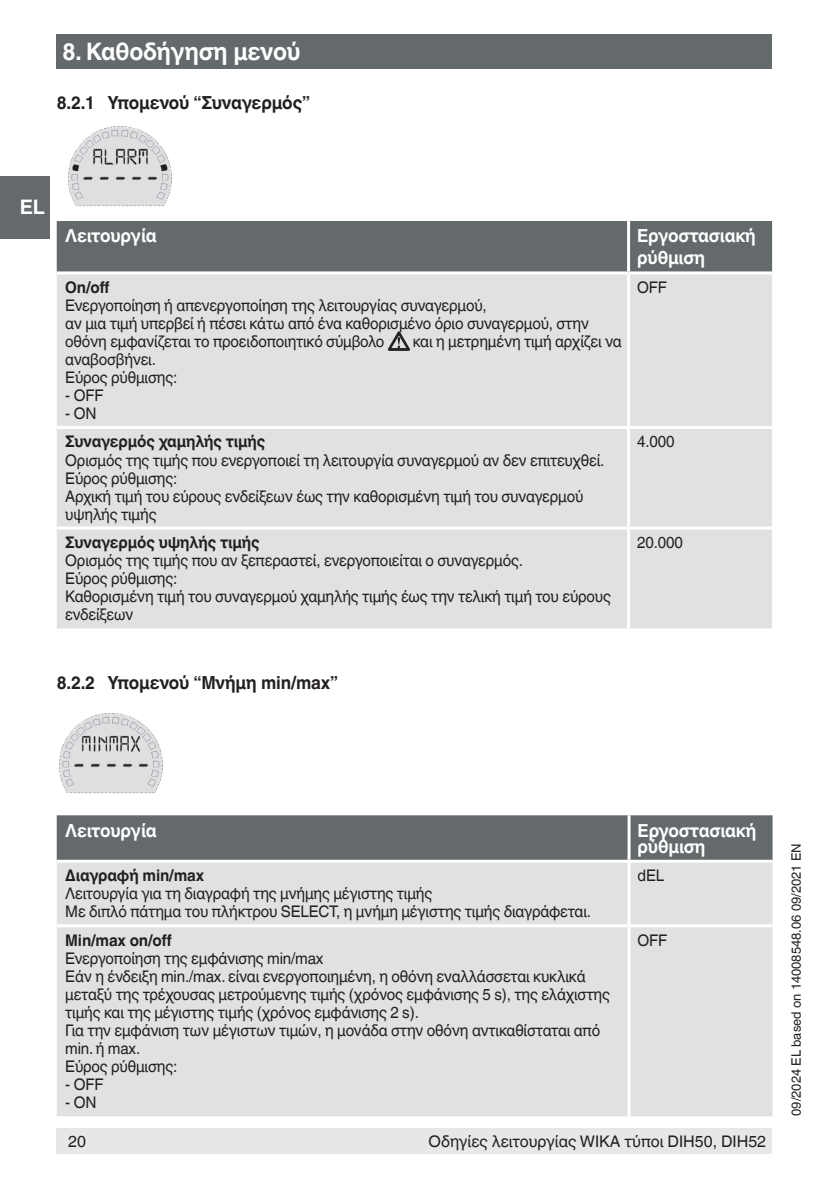
<style>
.page{position:relative;width:840px;height:1191px;background:#fff}
.page>*{position:absolute;margin:0;border:0;box-sizing:border-box;transform-origin:0 0}
.t1{font:700 24px "Helvetica World";letter-spacing:-.01em;color:#fff;scale:.95 1}
.t2{font:700 20px "Helvetica World";color:#fff}
.t3{font:700 18px/22px "Helvetica World";letter-spacing:-.01em;color:#fff;scale:.95 1}
.t4{font:700 18px "Helvetica World";letter-spacing:-.01em;color:#231f20;scale:.95 1}
.t5{font:16px/18px "Helvetica World";letter-spacing:-.01em;color:#231f20;scale:.95 1}
.t6{font:700 16px "Helvetica World";letter-spacing:-.01em;color:#231f20;scale:.95 1}
.t7{font:16px "Helvetica World";letter-spacing:-.01em;color:#231f20}
.t8{font:13px "Helvetica World";color:#231f20}
</style>
<div class="page">
<div style="left:57px;top:1128px;width:714px;height:26px;background:#e6e7e9"></div>
<div style="left:57px;top:34px;width:714px;height:34px;background:#64696c"></div>
<div style="left:0;top:176px;width:49px;height:62px;background:#64696c"></div>
<div style="left:57px;top:221px;width:714px;height:50px;background:#64696c"></div>
<div style="left:57px;top:274px;width:714px;height:354px;background:#e0e2e1"></div>
<hr style="left:626px;top:221px;width:3px;height:50px;background:#fff">
<hr style="left:626px;top:274px;width:3px;height:152px;background:#fff">
<hr style="left:57px;top:426px;width:571px;height:3px;background:#fff">
<hr style="left:628px;top:426px;width:143px;height:3px;background:#fff">
<hr style="left:626px;top:429px;width:3px;height:97px;background:#fff">
<hr style="left:57px;top:526px;width:571px;height:3px;background:#fff">
<hr style="left:628px;top:526px;width:143px;height:3px;background:#fff">
<hr style="left:626px;top:529px;width:3px;height:99px;background:#fff">
<svg style="left:388px;top:332px;width:21px;height:18px"></svg>
<div style="left:57px;top:815px;width:715px;height:44px;background:#64696c"></div>
<div style="left:57px;top:863px;width:715px;height:253px;background:#e0e2e1"></div>
<hr style="left:627px;top:815px;width:3px;height:44px;background:#fff">
<hr style="left:627px;top:862px;width:3px;height:62px;background:#fff">
<hr style="left:57px;top:924px;width:571px;height:3px;background:#fff">
<hr style="left:628px;top:924px;width:144px;height:3px;background:#fff">
<hr style="left:627px;top:927px;width:3px;height:189px;background:#fff">
<img style="left:68px;top:126px;width:104px;height:81px">
<img style="left:59px;top:713px;width:104px;height:81px">
<h1 class="t1" style="left:62px;top:37px;width:252px">8. Καθοδήγηση μενού</h1>
<p class="t4" style="left:57px;top:93px;width:268px">8.2.1 Υπομενού “Συναγερμός”</p>
<p class="t2" style="left:20px;top:196px;width:27px">EL</p>
<p class="t3" style="left:65px;top:225px;width:98px">Λειτουργία</p>
<p class="t3" style="left:636px;top:225px;width:126px">Εργοστασιακή ρύθμιση</p>
<p class="t6" style="left:65px;top:278px;width:48px">On/off</p>
<p class="t5" style="left:65px;top:296px;width:552px">Ενεργοποίηση ή απενεργοποίηση της λειτουργίας συναγερμού,<br>αν μια τιμή υπερβεί ή πέσει κάτω από ένα καθορισμένο όριο συναγερμού, στην οθόνη εμφανίζεται το προειδοποιητικό σύμβολο</p>
<p class="t5" style="left:636px;top:278px;width:33px">OFF</p>
<p class="t5" style="left:412px;top:332px;width:221px">και η μετρημένη τιμή αρχίζει να</p>
<p class="t5" style="left:65px;top:350px;width:119px">αναβοσβήνει.<br>Εύρος ρύθμισης:</p>
<p class="t5" style="left:65px;top:386px;width:42px">- OFF</p>
<p class="t5" style="left:65px;top:404px;width:34px">- ON</p>
<p class="t6" style="left:65px;top:432px;width:212px">Συναγερμός χαμηλής τιμής</p>
<p class="t5" style="left:65px;top:451px;width:568px">Ορισμός της τιμής που ενεργοποιεί τη λειτουργία συναγερμού αν δεν επιτευχθεί.<br>Εύρος ρύθμισης:<br>Αρχική τιμή του εύρους ενδείξεων έως την καθορισμένη τιμή του συναγερμού υψηλής τιμής</p>
<p class="t6" style="left:65px;top:533px;width:206px">Συναγερμός υψηλής τιμής</p>
<p class="t5" style="left:65px;top:551px;width:575px">Ορισμός της τιμής που αν ξεπεραστεί, ενεργοποιείται ο συναγερμός.<br>Εύρος ρύθμισης:<br>Καθορισμένη τιμή του συναγερμού χαμηλής τιμής έως την τελική τιμή του εύρους ενδείξεων</p>
<p class="t5" style="left:636px;top:433px;width:41px">4.000</p>
<p class="t5" style="left:636px;top:533px;width:50px">20.000</p>
<p class="t4" style="left:57px;top:672px;width:297px">8.2.2 Υπομενού “Μνήμη min/max”</p>
<p class="t3" style="left:65px;top:819px;width:98px">Λειτουργία</p>
<p class="t3" style="left:637px;top:822px;width:126px;line-height:16px">Εργοστασιακή ρύθμιση</p>
<p class="t6" style="left:65px;top:866px;width:147px">Διαγραφή min/max</p>
<p class="t5" style="left:65px;top:884px;width:554px">Λειτουργία για τη διαγραφή της μνήμης μέγιστης τιμής<br>Με διπλό πάτημα του πλήκτρου SELECT, η μνήμη μέγιστης τιμής διαγράφεται.</p>
<p class="t5" style="left:637px;top:866px;width:30px">dEL</p>
<p class="t6" style="left:65px;top:931px;width:113px">Min/max on/off</p>
<p class="t5" style="left:65px;top:949px;width:574px">Ενεργοποίηση της εμφάνισης min/max<br>Εάν η ένδειξη min./max. είναι ενεργοποιημένη, η οθόνη εναλλάσσεται κυκλικά μεταξύ της τρέχουσας μετρούμενης τιμής (χρόνος εμφάνισης 5 s), της ελάχιστης τιμής και της μέγιστης τιμής (χρόνος εμφάνισης 2 s).<br>Για την εμφάνιση των μέγιστων τιμών, η μονάδα στην οθόνη αντικαθίσταται από min. ή max.<br>Εύρος ρύθμισης:</p>
<p class="t5" style="left:65px;top:1075px;width:42px">- OFF</p>
<p class="t5" style="left:65px;top:1093px;width:34px">- ON</p>
<p class="t5" style="left:637px;top:931px;width:33px">OFF</p>
<p class="t7" style="left:68px;top:1132px;width:19px">20</p>
<p class="t7" style="left:428px;top:1132px;width:339px">Οδηγίες λειτουργίας WIKA τύποι DIH50, DIH52</p>
<p class="t8" style="left:788px;top:1115px;width:274px;rotate:-90deg">09/2024 EL based on 14008548.06 09/2021 EN</p>
</div>
